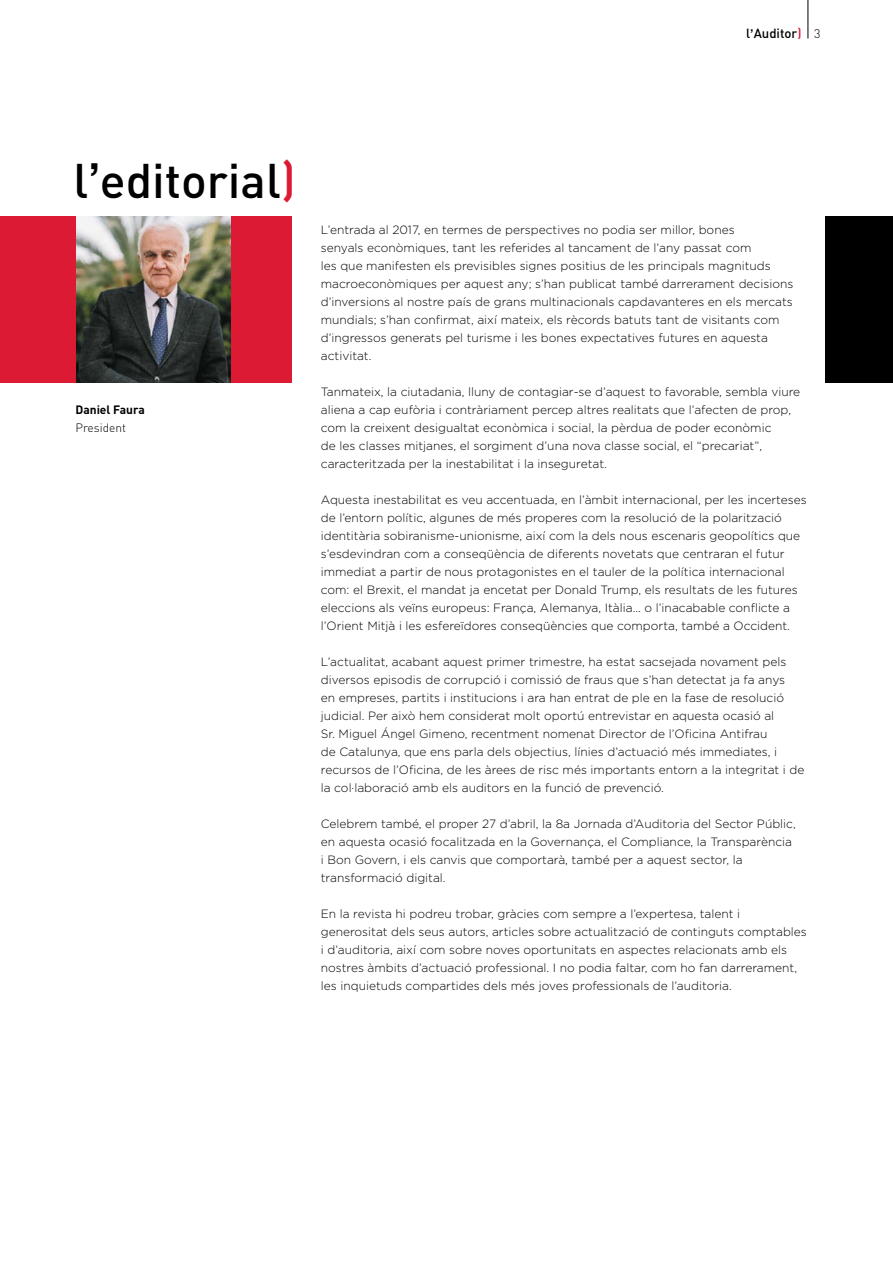
<style>
.page{position:relative;width:893px;height:1263px;background:#fff}
.page>*{position:absolute;margin:0;border:0;box-sizing:border-box;transform-origin:0 0}
.t1{font:500 48px "DIN";color:#000}
.t2{font:500 13.2px "DIN";color:#000}
.t3{font:300 12px/18px "Gotham";color:#000}
.t4{font:700 12px "DIN";color:#000}
.t5{font:300 12px "DIN";color:#000}
.s1{font-family:"NH65";font-weight:400}
.s2{color:#dc1a33}
.s3{font-weight:300;font-size:12.45px}
</style>
<div class="page">
<hr style="left:808px;top:0;width:1px;height:38px;background:#000">
<div style="left:0;top:216px;width:291px;height:167px;background:#dc1a33"></div>
<img style="left:77px;top:216px;width:154px;height:167px">
<div style="left:826px;top:216px;width:67px;height:167px;background:#000"></div>
<p class="t2" style="left:746px;top:25px;width:76px">l<span class="s1">’</span>Auditor<span class="s2">)</span> <span class="s3">3</span></p>
<h1 class="t1" style="left:73px;top:150px;width:224px">l<span class="s1">’</span>editorial<span class="s2">)</span></h1>
<p class="t4" style="left:75px;top:402px;width:71px">Daniel Faura</p>
<p class="t5" style="left:75px;top:420px;width:52px">President</p>
<p class="t3" style="left:321px;top:220px;width:474px">L’entrada al 2017, en termes de perspectives no podia ser millor, bones<br>senyals econòmiques, tant les referides al tancament de l’any passat com<br>les que manifesten els previsibles signes positius de les principals magnituds macroeconòmiques per aquest any; s’han publicat també darrerament decisions d’inversions al nostre país de grans multinacionals capdavanteres en els mercats mundials; s’han confirmat, així mateix, els rècords batuts tant de visitants com d’ingressos generats pel turisme i les bones expectatives futures en aquesta activitat.</p>
<p class="t3" style="left:321px;top:382px;width:481px">Tanmateix, la ciutadania, lluny de contagiar-se d’aquest to favorable, sembla viure aliena a cap eufòria i contràriament percep altres realitats que l’afecten de prop, com la creixent desigualtat econòmica i social, la pèrdua de poder econòmic<br>de les classes mitjanes, el sorgiment d’una nova classe social, el “precariat”, caracteritzada per la inestabilitat i la inseguretat.</p>
<p class="t3" style="left:321px;top:490px;width:487px">Aquesta inestabilitat es veu accentuada, en l’àmbit internacional, per les incerteses de l’entorn polític, algunes de més properes com la resolució de la polarització identitària sobiranisme-unionisme, així com la dels nous escenaris geopolítics que s’esdevindran com a conseqüència de diferents novetats que centraran el futur immediat a partir de nous protagonistes en el tauler de la política internacional com: el Brexit, el mandat ja encetat per Donald Trump, els resultats de les futures eleccions als veïns europeus: França, Alemanya, Itàlia... o l’inacabable conflicte a l’Orient Mitjà i les esfereïdores conseqüències que comporta, també a Occident.</p>
<p class="t3" style="left:321px;top:652px;width:485px">L’actualitat, acabant aquest primer trimestre, ha estat sacsejada novament pels diversos episodis de corrupció i comissió de fraus que s’han detectat ja fa anys<br>en empreses, partits i institucions i ara han entrat de ple en la fase de resolució judicial. Per això hem considerat molt oportú entrevistar en aquesta ocasió al<br>Sr. Miguel Ángel Gimeno, recentment nomenat Director de l’Oficina Antifrau<br>de Catalunya, que ens parla dels objectius, línies d’actuació més immediates, i recursos de l’Oficina, de les àrees de risc més importants entorn a la integritat i de la col·laboració amb els auditors en la funció de prevenció.</p>
<p class="t3" style="left:321px;top:814px;width:477px">Celebrem també, el proper 27 d’abril, la 8a Jornada d’Auditoria del Sector Públic, en aquesta ocasió focalitzada en la Governança, el Compliance, la Transparència i Bon Govern, i els canvis que comportarà, també per a aquest sector, la transformació digital.</p>
<p class="t3" style="left:321px;top:904px;width:487px">En la revista hi podreu trobar, gràcies com sempre a l’expertesa, talent i generositat dels seus autors, articles sobre actualització de continguts comptables i d’auditoria, així com sobre noves oportunitats en aspectes relacionats amb els nostres àmbits d’actuació professional. I no podia faltar, com ho fan darrerament, les inquietuds compartides dels més joves professionals de l’auditoria.</p>
</div>
